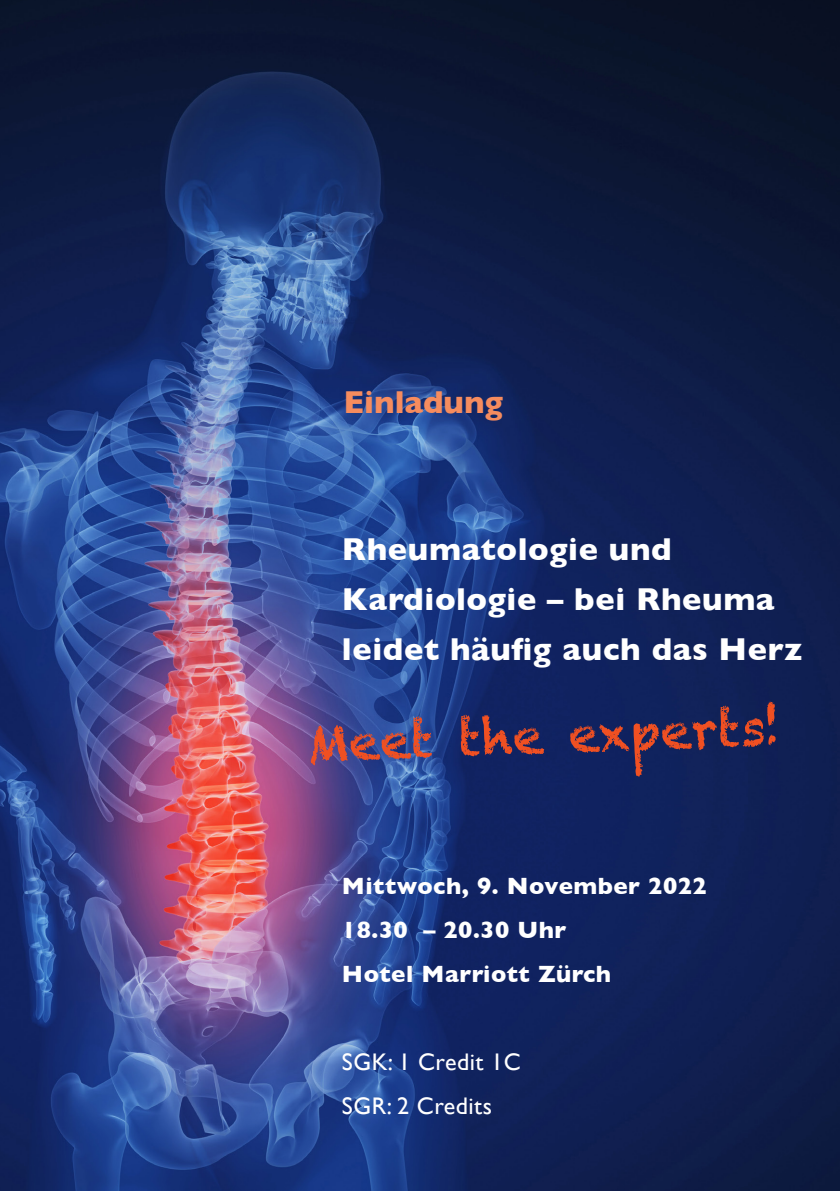
<style>
.page{position:relative;width:840px;height:1191px;background:#fff}
.page>*{position:absolute;margin:0;border:0;box-sizing:border-box;transform-origin:0 0}
.t1{font:50px "Chalkduster";color:#f05022}
.t2{font:700 32.2px/50px "Gill Sans";letter-spacing:.02em;color:#fff}
.t3{font:700 32.2px "Gill Sans";color:#f68c5e}
.t4{font:700 24px "Gill Sans";letter-spacing:.02em;color:#fff}
.t5{font:24px "Gill Sans";letter-spacing:.02em;color:#fff}
</style>
<div class="page">
<img style="left:0;top:0;width:839px;height:1191px">
<p class="t3" style="left:343px;top:377px;width:161px">Einladung</p>
<p class="t2" style="left:342px;top:524px;width:461px">Rheumatologie und<br>Kardiologie – bei Rheuma leidet häufig auch das Herz</p>
<p class="t1" style="left:306px;top:714px;width:475px;rotate:-2deg">Meet the experts!</p>
<p class="t4" style="left:342px;top:867px;width:366px">Mittwoch, 9. November 2022</p>
<p class="t4" style="left:342px;top:911px;width:226px">18.30 – 20.30 Uhr</p>
<p class="t4" style="left:342px;top:955px;width:270px">Hotel Marriott Zürch</p>
<p class="t5" style="left:342px;top:1048px;width:180px">SGK: 1 Credit 1C</p>
<p class="t5" style="left:342px;top:1092px;width:151px">SGR: 2 Credits</p>
</div>
